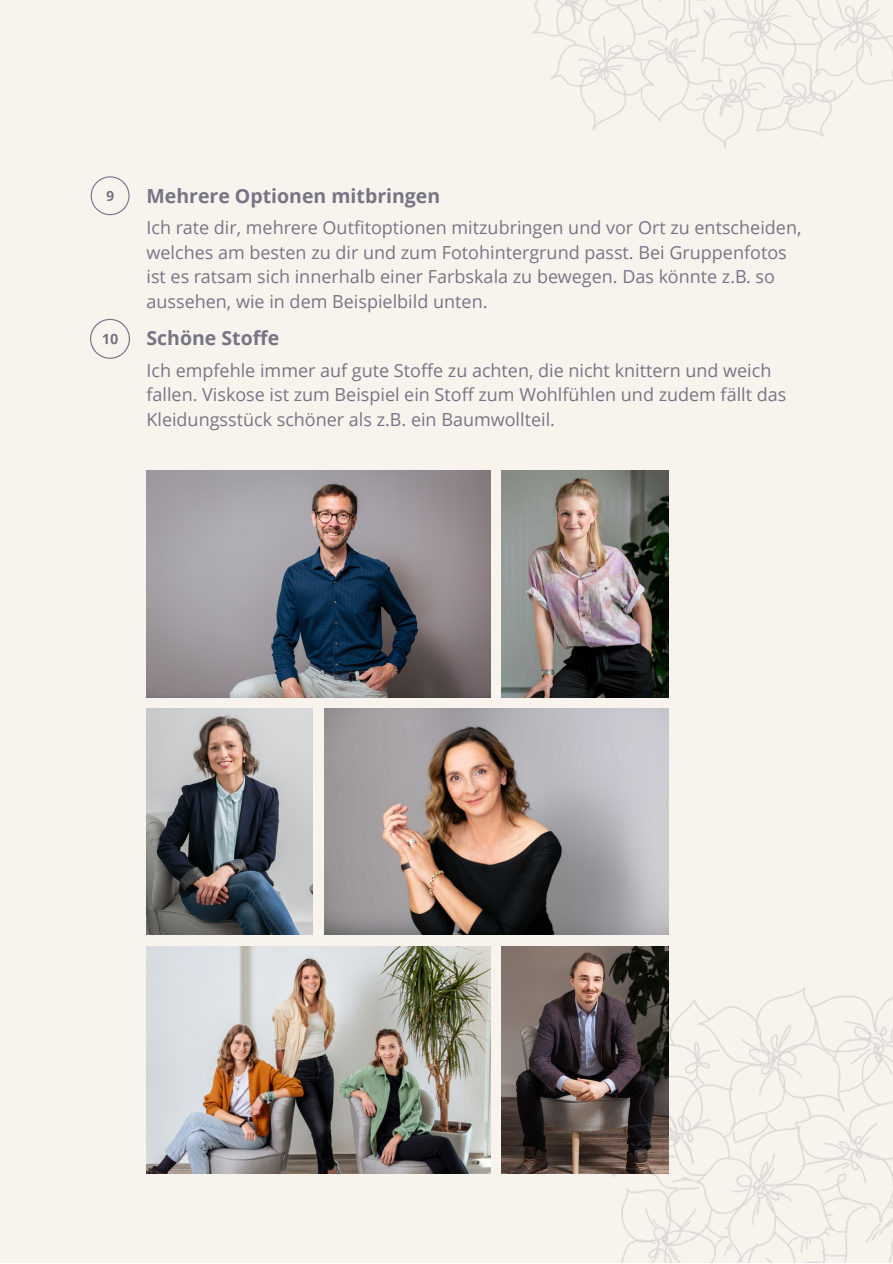
<style>
.page{position:relative;width:893px;height:1264px;background:#fff}
.page>*{position:absolute;margin:0;border:0;box-sizing:border-box;transform-origin:0 0}
.t1{font:700 19.5px "Open Sans";color:#767586}
.t2{font:18px/24.8px "Open Sans";color:#767586}
.t3{font:18px/24.8px "Open Sans";color:#767586}
</style>
<div class="page">
<div style="left:0;top:0;width:892px;height:1262px;background:#f9f3ed"></div>
<img style="left:146px;top:470px;width:344px;height:227px">
<img style="left:502px;top:470px;width:166px;height:227px">
<img style="left:146px;top:708px;width:167px;height:226px">
<img style="left:324px;top:708px;width:344px;height:226px">
<img style="left:146px;top:946px;width:344px;height:227px">
<img style="left:502px;top:946px;width:166px;height:227px">
<img style="left:532px;top:0;width:360px;height:148px">
<svg style="left:91px;top:176px;width:39px;height:39px"></svg>
<svg style="left:90px;top:319px;width:40px;height:40px"></svg>
<img style="left:612px;top:980px;width:280px;height:282px">
<p class="t1" style="left:146px;top:182px;width:295px">Mehrere Optionen mitbringen</p>
<p class="t2" style="left:146px;top:214px;width:656px">Ich rate dir, mehrere Outfitoptionen mitzubringen und vor Ort zu entscheiden, welches am besten zu dir und zum Fotohintergrund passt. Bei Gruppenfotos ist es ratsam sich innerhalb einer Farbskala zu bewegen. Das könnte z.B. so aussehen, wie in dem Beispielbild unten.</p>
<p class="t1" style="left:146px;top:324px;width:134px">Schöne Stoffe</p>
<p class="t3" style="left:146px;top:357px;width:641px">Ich empfehle immer auf gute Stoffe zu achten, die nicht knittern und weich fallen. Viskose ist zum Beispiel ein Stoff zum Wohlfühlen und zudem fällt das<br>Kleidungsstück schöner als z.B. ein Baumwollteil.</p>
</div>
